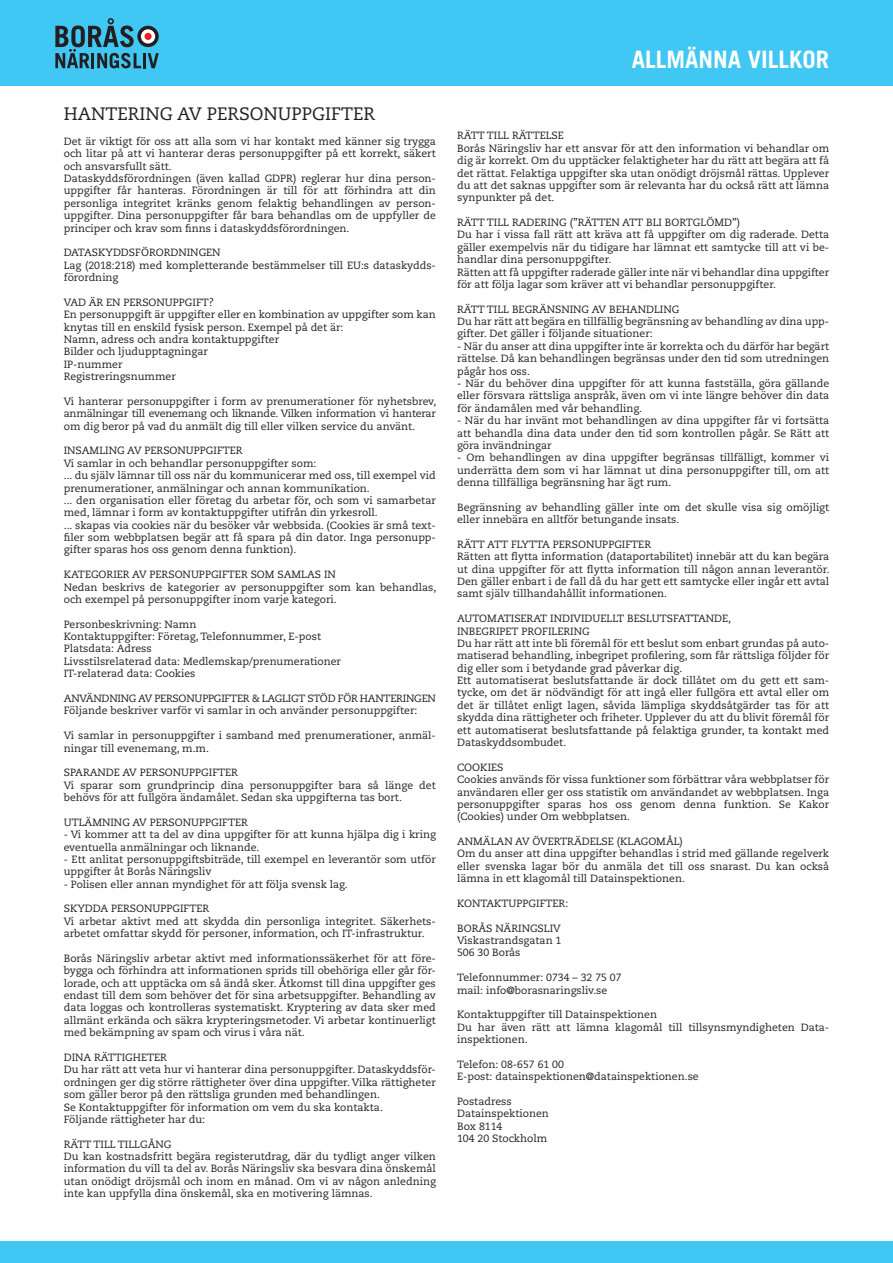
<style>
.page{position:relative;width:893px;height:1263px;background:#fff}
.page>*{position:absolute;margin:0;border:0;box-sizing:border-box;transform-origin:0 0}
.t1{font:700 24px "Trade Gothic LT Std";color:#fff}
.t2{font:18px "Caecilia LT Std";color:#231f20}
.t3{font:10.5px/12.5px "Caecilia LT Std";color:#231f20}
.t4{font:10.5px/12.5px "Caecilia LT Std";letter-spacing:-.02em;color:#231f20}
</style>
<div class="page">
<div style="left:0;top:0;width:893px;height:85px;background:#40c7f4"></div>
<hr style="left:143px;top:53px;width:3px;height:15px;background:#231f20">
<svg style="left:148px;top:53px;width:11px;height:15px"></svg>
<svg style="left:55px;top:18px;width:86px;height:50px"></svg>
<svg style="left:137px;top:26px;width:22px;height:21px"></svg>
<svg style="left:141px;top:29px;width:14px;height:15px"></svg>
<div style="left:144px;top:33px;width:8px;height:7px;background:#ee1d23;border-radius:50%"></div>
<div style="left:0;top:1242px;width:893px;height:21px;background:#40c7f4"></div>
<h2 class="t2" style="left:64px;top:103px;width:313px">HANTERING AV PERSONUPPGIFTER</h2>
<p class="t3" style="left:64px;top:135px;width:374px">Det är viktigt för oss att alla som vi har kontakt med känner sig trygga och litar på att vi hanterar deras personuppgifter på ett korrekt, säkert och ansvarsfullt sätt.<br>Dataskyddsförordningen (även kallad GDPR) reglerar hur dina person&shy;uppgifter får hanteras. Förordningen är till för att förhindra att din personliga integritet kränks genom felaktig behandlingen av person&shy;uppgifter. Dina personuppgifter får bara behandlas om de uppfyller de principer och krav som finns i dataskyddsförordningen.</p>
<p class="t3" style="left:64px;top:247px;width:374px">DATASKYDDSFÖRORDNINGEN<br>Lag (2018:218) med kompletterande bestämmelser till EU:s dataskydds&shy;förordning</p>
<p class="t3" style="left:64px;top:296px;width:374px">VAD ÄR EN PERSONUPPGIFT?<br>En personuppgift är uppgifter eller en kombination av uppgifter som kan knytas till en enskild fysisk person. Exempel på det är:<br>Namn, adress och andra kontaktuppgifter<br>Bilder och ljudupptagningar<br>IP-nummer<br>Registreringsnummer</p>
<p class="t3" style="left:64px;top:395px;width:374px;text-align:justify">Vi hanterar personuppgifter i form av prenumerationer för nyhetsbrev, anmälningar till evenemang och liknande. Vilken information vi hanterar om dig beror på vad du anmält dig till eller vilken service du använt.</p>
<p class="t3" style="left:64px;top:445px;width:374px">INSAMLING AV PERSONUPPGIFTER<br>Vi samlar in och behandlar personuppgifter som:<br>... du själv lämnar till oss när du kommunicerar med oss, till exempel vid prenumerationer, anmälningar och annan kommunikation.<br>... den organisation eller företag du arbetar för, och som vi samarbetar med, lämnar i form av kontaktuppgifter utifrån din yrkesroll.<br>... skapas via cookies när du besöker vår webbsida. (Cookies är små text&shy;filer som webbplatsen begär att få spara på din dator. Inga personupp&shy;gifter sparas hos oss genom denna funktion).</p>
<p class="t3" style="left:64px;top:568px;width:374px">KATEGORIER AV PERSONUPPGIFTER SOM SAMLAS IN<br>Nedan beskrivs de kategorier av personuppgifter som kan behandlas, och exempel på personuppgifter inom varje kategori.</p>
<p class="t3" style="left:64px;top:618px;width:279px">Personbeskrivning: Namn<br>Kontaktuppgifter: Företag, Telefonnummer, E-post Platsdata: Adress<br>Livsstilsrelaterad data: Medlemskap/prenumerationer IT-relaterad data: Cookies</p>
<p class="t4" style="left:64px;top:692px;width:374px">ANVÄNDNING AV PERSONUPPGIFTER &amp; LAGLIGT STÖD FÖR HANTERINGEN<br>Följande beskriver varför vi samlar in och använder personuppgifter:</p>
<p class="t3" style="left:64px;top:729px;width:374px">Vi samlar in personuppgifter i samband med prenumerationer, anmäl&shy;ningar till evenemang, m.m.</p>
<p class="t3" style="left:64px;top:766px;width:374px">SPARANDE AV PERSONUPPGIFTER<br>Vi sparar som grundprincip dina personuppgifter bara så länge det behövs för att fullgöra ändamålet. Sedan ska uppgifterna tas bort.</p>
<p class="t3" style="left:64px;top:816px;width:186px">UTLÄMNING AV PERSONUPPGIFTER</p>
<p class="t3" style="left:64px;top:828px;width:374px">- Vi kommer att ta del av dina uppgifter för att kunna hjälpa dig i kring eventuella anmälningar och liknande.</p>
<p class="t3" style="left:64px;top:853px;width:374px">- Ett anlitat personuppgiftsbiträde, till exempel en leverantör som utför uppgifter åt Borås Näringsliv</p>
<p class="t3" style="left:64px;top:878px;width:285px">- Polisen eller annan myndighet för att följa svensk lag.</p>
<p class="t3" style="left:64px;top:903px;width:374px">SKYDDA PERSONUPPGIFTER<br>Vi arbetar aktivt med att skydda din personliga integritet. Säkerhets&shy;arbetet omfattar skydd för personer, information, och IT-infrastruktur.</p>
<p class="t3" style="left:64px;top:952px;width:374px;text-align:justify">Borås Näringsliv arbetar aktivt med informationssäkerhet för att före&shy;bygga och förhindra att informationen sprids till obehöriga eller går för&shy;lorade, och att upptäcka om så ändå sker. Åtkomst till dina uppgifter ges endast till dem som behöver det för sina arbetsuppgifter. Behandling av data loggas och kontrolleras systematiskt. Kryptering av data sker med allmänt erkända och säkra krypteringsmetoder. Vi arbetar kontinuerligt med bekämpning av spam och virus i våra nät.</p>
<p class="t3" style="left:64px;top:1051px;width:374px">DINA RÄTTIGHETER<br>Du har rätt att veta hur vi hanterar dina personuppgifter. Dataskyddsför&shy;ordningen ger dig större rättigheter över dina uppgifter. Vilka rättigheter som gäller beror på den rättsliga grunden med behandlingen.<br>Se Kontaktuppgifter för information om vem du ska kontakta.<br>Följande rättigheter har du:</p>
<p class="t3" style="left:64px;top:1138px;width:374px">RÄTT TILL TILLGÅNG<br>Du kan kostnadsfritt begära registerutdrag, där du tydligt anger vilken information du vill ta del av. Borås Näringsliv ska besvara dina önskemål utan onödigt dröjsmål och inom en månad. Om vi av någon anledning inte kan uppfylla dina önskemål, ska en motivering lämnas.</p>
<h1 class="t1" style="left:632px;top:45px;width:199px">ALLMÄNNA VILLKOR</h1>
<p class="t3" style="left:457px;top:130px;width:374px">RÄTT TILL RÄTTELSE<br>Borås Näringsliv har ett ansvar för att den information vi behandlar om dig är korrekt. Om du upptäcker felaktigheter har du rätt att begära att få det rättat. Felaktiga uppgifter ska utan onödigt dröjsmål rättas. Upplever du att det saknas uppgifter som är relevanta har du också rätt att lämna synpunkter på det.</p>
<p class="t3" style="left:457px;top:216px;width:374px">RÄTT TILL RADERING (”RÄTTEN ATT BLI BORTGLÖMD”)<br>Du har i vissa fall rätt att kräva att få uppgifter om dig raderade. Detta gäller exempelvis när du tidigare har lämnat ett samtycke till att vi be&shy;handlar dina personuppgifter.<br>Rätten att få uppgifter raderade gäller inte när vi behandlar dina uppgifter för att följa lagar som kräver att vi behandlar personuppgifter.</p>
<p class="t3" style="left:457px;top:303px;width:374px">RÄTT TILL BEGRÄNSNING AV BEHANDLING<br>Du har rätt att begära en tillfällig begränsning av behandling av dina upp&shy;gifter. Det gäller i följande situationer:</p>
<p class="t3" style="left:457px;top:340px;width:374px;text-align:justify">- När du anser att dina uppgifter inte är korrekta och du därför har begärt rättelse. Då kan behandlingen begränsas under den tid som utredningen pågår hos oss.</p>
<p class="t3" style="left:457px;top:377px;width:374px;text-align:justify">- När du behöver dina uppgifter för att kunna fastställa, göra gällande eller försvara rättsliga anspråk, även om vi inte längre behöver din data för ändamålen med vår behandling.</p>
<p class="t3" style="left:457px;top:414px;width:374px;text-align:justify">- När du har invänt mot behandlingen av dina uppgifter får vi fortsätta att behandla dina data under den tid som kontrollen pågår. Se Rätt att göra invändningar</p>
<p class="t3" style="left:457px;top:452px;width:374px;text-align:justify">- Om behandlingen av dina uppgifter begränsas tillfälligt, kommer vi underrätta dem som vi har lämnat ut dina personuppgifter till, om att denna tillfälliga begränsning har ägt rum.</p>
<p class="t3" style="left:457px;top:501px;width:374px">Begränsning av behandling gäller inte om det skulle visa sig omöjligt eller innebära en alltför betungande insats.</p>
<p class="t3" style="left:457px;top:538px;width:374px">RÄTT ATT FLYTTA PERSONUPPGIFTER<br>Rätten att flytta information (dataportabilitet) innebär att du kan begära ut dina uppgifter för att flytta information till någon annan leverantör.<br>Den gäller enbart i de fall då du har gett ett samtycke eller ingår ett avtal samt själv tillhandahållit informationen.</p>
<p class="t3" style="left:457px;top:612px;width:374px">AUTOMATISERAT INDIVIDUELLT BESLUTSFATTANDE,<br>INBEGRIPET PROFILERING<br>Du har rätt att inte bli föremål för ett beslut som enbart grundas på auto&shy;matiserad behandling, inbegripet profilering, som får rättsliga följder för dig eller som i betydande grad påverkar dig.<br>Ett automatiserat beslutsfattande är dock tillåtet om du gett ett sam&shy;tycke, om det är nödvändigt för att ingå eller fullgöra ett avtal eller om det är tillåtet enligt lagen, såvida lämpliga skyddsåtgärder tas för att skydda dina rättigheter och friheter. Upplever du att du blivit föremål för ett automatiserat beslutsfattande på felaktiga grunder, ta kontakt med Dataskyddsombudet.</p>
<p class="t3" style="left:457px;top:761px;width:374px">COOKIES<br>Cookies används för vissa funktioner som förbättrar våra webbplatser för användaren eller ger oss statistik om användandet av webbplatsen. Inga personuppgifter sparas hos oss genom denna funktion. Se Kakor (Cookies) under Om webbplatsen.</p>
<p class="t3" style="left:457px;top:835px;width:374px">ANMÄLAN AV ÖVERTRÄDELSE (KLAGOMÅL)<br>Om du anser att dina uppgifter behandlas i strid med gällande regelverk eller svenska lagar bör du anmäla det till oss snarast. Du kan också lämna in ett klagomål till Datainspektionen.</p>
<p class="t3" style="left:457px;top:897px;width:113px">KONTAKTUPPGIFTER:</p>
<p class="t3" style="left:457px;top:922px;width:106px;text-align:justify">BORÅS NÄRINGSLIV Viskastrandsgatan 1<br>506 30 Borås</p>
<p class="t3" style="left:457px;top:971px;width:166px">Telefonnummer: 0734 – 32 75 07 mail: info@borasnaringsliv.se</p>
<p class="t3" style="left:457px;top:1009px;width:374px">Kontaktuppgifter till Datainspektionen<br>Du har även rätt att lämna klagomål till tillsynsmyndigheten Data&shy;inspektionen.</p>
<p class="t3" style="left:457px;top:1058px;width:243px">Telefon: 08-657 61 00<br>E-post: datainspektionen@datainspektionen.se</p>
<p class="t3" style="left:457px;top:1095px;width:93px">Postadress<br>Datainspektionen<br>Box 8114<br>104 20 Stockholm</p>
</div>
